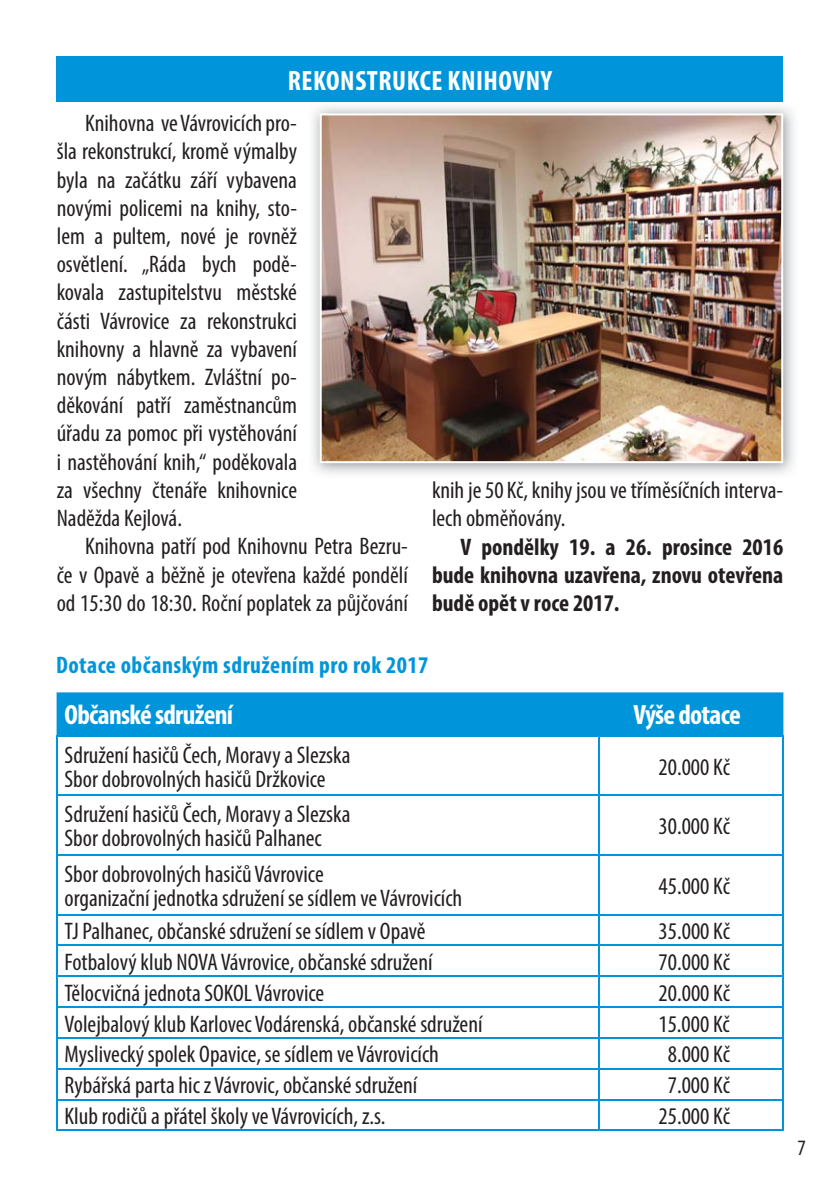
<style>
.page{position:relative;width:840px;height:1191px;background:#fff}
.page>*{position:absolute;margin:0;border:0;box-sizing:border-box;transform-origin:0 0}
.t1{font:700 condensed 28px "Myriad Pro";letter-spacing:-.025em;color:#fff}
.t2{font:700 condensed 28px "Myriad Pro";letter-spacing:.02em;color:#fff}
.t3{font:condensed 24px/28.2px "Myriad Pro";color:#231f20}
.t4{font:700 condensed 24px/28.2px "Myriad Pro";color:#231f20;text-align:justify}
.t5{font:700 condensed 24px "Myriad Pro";letter-spacing:.02em;color:#0095da}
.t6{font:condensed 22px "Myriad Pro";color:#231f20}
</style>
<div class="page">
<div style="left:57px;top:692px;width:726px;height:43px;background:#0095da"></div>
<hr style="left:56px;top:735px;width:542px;height:1px;background:#0095da">
<hr style="left:56px;top:736px;width:1px;height:59px;background:#0095da">
<hr style="left:598px;top:735px;width:185px;height:1px;background:#0095da">
<hr style="left:598px;top:736px;width:1px;height:59px;background:#0095da">
<hr style="left:782px;top:736px;width:1px;height:59px;background:#0095da">
<hr style="left:56px;top:795px;width:542px;height:1px;background:#0095da">
<hr style="left:56px;top:796px;width:1px;height:58px;background:#0095da">
<hr style="left:598px;top:795px;width:185px;height:1px;background:#0095da">
<hr style="left:598px;top:796px;width:1px;height:58px;background:#0095da">
<hr style="left:782px;top:796px;width:1px;height:58px;background:#0095da">
<hr style="left:56px;top:854px;width:542px;height:1px;background:#0095da">
<hr style="left:56px;top:855px;width:1px;height:59px;background:#0095da">
<hr style="left:598px;top:854px;width:185px;height:1px;background:#0095da">
<hr style="left:598px;top:855px;width:1px;height:59px;background:#0095da">
<hr style="left:782px;top:855px;width:1px;height:59px;background:#0095da">
<hr style="left:56px;top:914px;width:542px;height:1px;background:#0095da">
<hr style="left:56px;top:915px;width:1px;height:30px;background:#0095da">
<hr style="left:598px;top:914px;width:185px;height:1px;background:#0095da">
<hr style="left:598px;top:915px;width:1px;height:30px;background:#0095da">
<hr style="left:782px;top:915px;width:1px;height:30px;background:#0095da">
<hr style="left:56px;top:945px;width:542px;height:1px;background:#0095da">
<svg style="left:56px;top:946px;width:1px;height:29px"></svg>
<hr style="left:598px;top:945px;width:185px;height:1px;background:#0095da">
<svg style="left:598px;top:946px;width:1px;height:29px"></svg>
<svg style="left:782px;top:946px;width:1px;height:29px"></svg>
<hr style="left:56px;top:975px;width:542px;height:1px;background:#0095da">
<hr style="left:56px;top:976px;width:1px;height:30px;background:#0095da">
<hr style="left:598px;top:975px;width:185px;height:1px;background:#0095da">
<hr style="left:598px;top:976px;width:1px;height:30px;background:#0095da">
<hr style="left:782px;top:976px;width:1px;height:30px;background:#0095da">
<hr style="left:56px;top:1006px;width:542px;height:1px;background:#0095da">
<hr style="left:56px;top:1007px;width:1px;height:30px;background:#0095da">
<hr style="left:598px;top:1006px;width:185px;height:1px;background:#0095da">
<hr style="left:598px;top:1007px;width:1px;height:30px;background:#0095da">
<hr style="left:782px;top:1007px;width:1px;height:30px;background:#0095da">
<hr style="left:56px;top:1037px;width:542px;height:1px;background:#0095da">
<hr style="left:56px;top:1038px;width:1px;height:30px;background:#0095da">
<hr style="left:598px;top:1037px;width:185px;height:1px;background:#0095da">
<hr style="left:598px;top:1038px;width:1px;height:30px;background:#0095da">
<hr style="left:782px;top:1038px;width:1px;height:30px;background:#0095da">
<hr style="left:56px;top:1068px;width:542px;height:1px;background:#0095da">
<hr style="left:56px;top:1069px;width:1px;height:30px;background:#0095da">
<hr style="left:598px;top:1068px;width:185px;height:1px;background:#0095da">
<hr style="left:598px;top:1069px;width:1px;height:30px;background:#0095da">
<hr style="left:782px;top:1069px;width:1px;height:30px;background:#0095da">
<hr style="left:56px;top:1099px;width:542px;height:1px;background:#0095da">
<hr style="left:56px;top:1100px;width:1px;height:30px;background:#0095da">
<hr style="left:598px;top:1099px;width:185px;height:1px;background:#0095da">
<hr style="left:598px;top:1100px;width:1px;height:30px;background:#0095da">
<hr style="left:782px;top:1100px;width:1px;height:30px;background:#0095da">
<hr style="left:56px;top:1130px;width:727px;height:1px;background:#0095da">
<div style="left:57px;top:57px;width:725px;height:45px;background:#0095da"></div>
<img style="left:312px;top:106px;width:482px;height:368px">
<img style="left:319px;top:113px;width:463px;height:350px">
<p class="t2" style="left:288px;top:64px;width:265px">REKONSTRUKCE KNIHOVNY</p>
<p class="t3" style="left:57px;top:111px;width:242px;text-align:justify;text-indent:28px">Knihovna ve Vávrovicích pro&shy;šla rekonstrukcí, kromě výmalby byla na začátku září vybavena novými policemi na knihy, sto&shy;lem a pultem, nové je rovněž osvětlení. „Ráda bych podě&shy;kovala zastupitelstvu městské části Vávrovice za rekonstrukci knihovny a hlavně za vybavení novým nábytkem. Zvláštní po&shy;děkování patří zaměstnancům úřadu za pomoc při vystěhování i nastěhování knih,“ poděkovala za všechny čtenáře knihovnice Naděžda Kejlová.</p>
<p class="t3" style="left:57px;top:534px;width:352px;text-align:justify;text-indent:28px">Knihovna patří pod Knihovnu Petra Bezru&shy;če v Opavě a běžně je otevřena každé pondělí od 15:30 do 18:30. Roční poplatek za půjčování</p>
<p class="t3" style="left:432px;top:478px;width:352px">knih je 50 Kč, knihy jsou ve tříměsíčních interva&shy;lech obměňovány.</p>
<p class="t4" style="left:432px;top:532px;width:352px;text-indent:28px">V pondělky 19. a 26. prosince 2016 bude knihovna uzavřena, znovu otevřena budě opět v roce 2017.</p>
<p class="t5" style="left:56px;top:650px;width:374px">Dotace občanským sdružením pro rok 2017</p>
<p class="t1" style="left:65px;top:698px;width:170px">Občanské sdružení</p>
<p class="t1" style="left:633px;top:698px;width:109px">Výše dotace</p>
<p class="t3" style="left:65px;top:745px;width:287px;line-height:24px">Sdružení hasičů Čech, Moravy a Slezska<br>Sbor dobrovolných hasičů Držkovice</p>
<p class="t3" style="left:658px;top:755px;width:73px">20.000 Kč</p>
<p class="t3" style="left:65px;top:804px;width:287px;line-height:24px">Sdružení hasičů Čech, Moravy a Slezska<br>Sbor dobrovolných hasičů Palhanec</p>
<p class="t3" style="left:65px;top:864px;width:399px;line-height:24px">Sbor dobrovolných hasičů Vávrovice<br>organizační jednotka sdružení se sídlem ve Vávrovicích</p>
<p class="t3" style="left:658px;top:814px;width:73px">30.000 Kč</p>
<p class="t3" style="left:658px;top:874px;width:73px">45.000 Kč</p>
<p class="t3" style="left:65px;top:919px;width:362px">TJ Palhanec, občanské sdružení se sídlem v Opavě</p>
<p class="t3" style="left:658px;top:919px;width:73px">35.000 Kč</p>
<p class="t3" style="left:65px;top:950px;width:369px">Fotbalový klub NOVA Vávrovice, občanské sdružení</p>
<p class="t3" style="left:658px;top:950px;width:73px">70.000 Kč</p>
<p class="t3" style="left:65px;top:981px;width:261px">Tělocvičná jednota SOKOL Vávrovice</p>
<p class="t3" style="left:658px;top:981px;width:73px">20.000 Kč</p>
<p class="t3" style="left:65px;top:1011px;width:419px">Volejbalový klub Karlovec Vodárenská, občanské sdružení</p>
<p class="t3" style="left:658px;top:1011px;width:73px">15.000 Kč</p>
<p class="t3" style="left:65px;top:1042px;width:376px">Myslivecký spolek Opavice, se sídlem ve Vávrovicích</p>
<p class="t3" style="left:667px;top:1042px;width:64px">8.000 Kč</p>
<p class="t3" style="left:65px;top:1073px;width:354px">Rybářská parta hic z Vávrovic, občanské sdružení</p>
<p class="t3" style="left:667px;top:1073px;width:64px">7.000 Kč</p>
<p class="t3" style="left:65px;top:1104px;width:322px">Klub rodičů a přátel školy ve Vávrovicích, z.s.</p>
<p class="t3" style="left:658px;top:1104px;width:73px">25.000 Kč</p>
<p class="t6" style="left:797px;top:1139px;width:10px">7</p>
</div>
